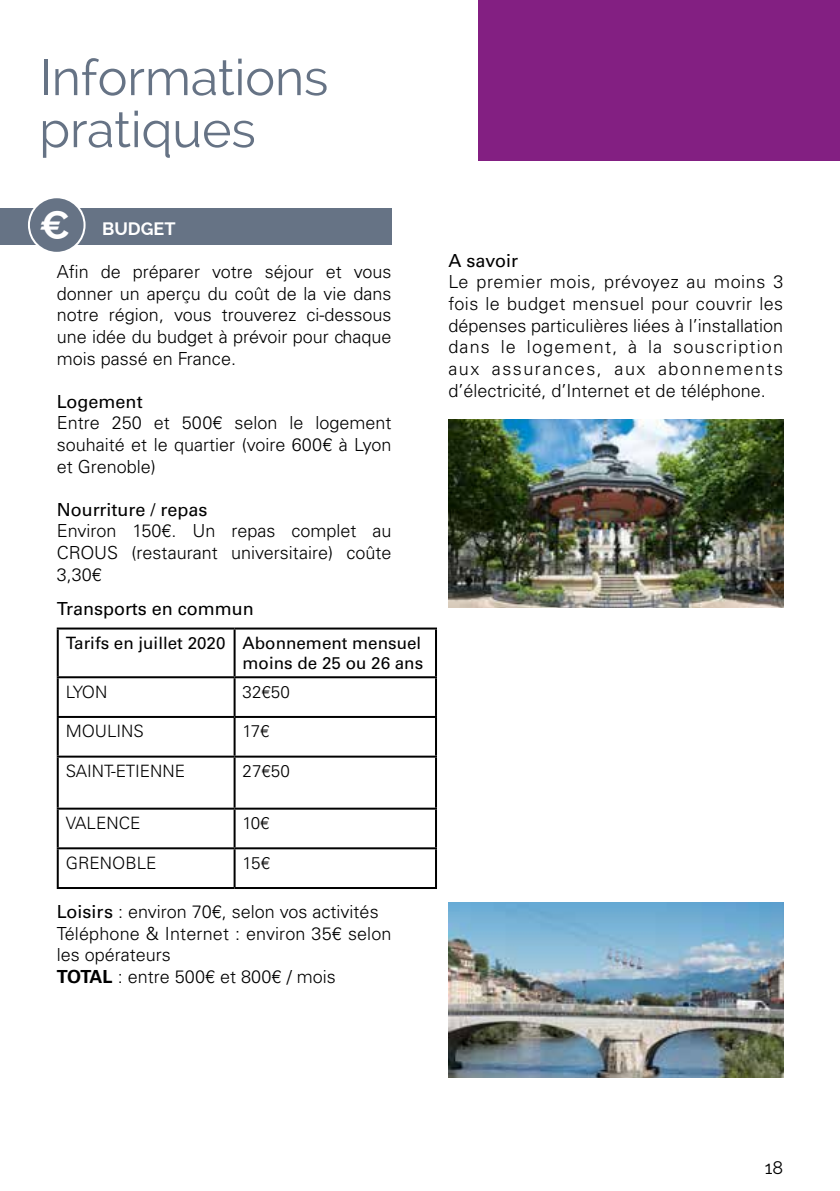
<style>
.page{position:relative;width:840px;height:1191px;background:#fff}
.page>*{position:absolute;margin:0;border:0;box-sizing:border-box;transform-origin:0 0}
.t1{font:50px/52px "Raleway";color:#667385}
.t2{font:700 40px "Raleway";color:#fff}
.t3{font:300 18px/21.6px "Univers LT Std";color:#000;text-align:justify}
.t4{font:18px "Univers LT Std";color:#000}
.t5{font:700 18px "Raleway";color:#fff}
.t6{font:18px "Raleway";color:#000}
.t7{font:300 17px "Univers LT Std";color:#000}
.t8{font:17px/20.4px "Univers LT Std";color:#000;text-align:right}
.s1{font-weight:400}
.s2{font-weight:700}
</style>
<div class="page">
<img style="left:448px;top:419px;width:334px;height:188px">
<img style="left:448px;top:903px;width:334px;height:174px">
<div style="left:478px;top:0;width:361px;height:160px;background:#831f82"></div>
<div style="left:0;top:208px;width:391px;height:37px;background:#667385"></div>
<div style="left:29px;top:197px;width:55px;height:56px;background:#667385;border-radius:50%"></div>
<div style="left:28px;top:196px;width:57px;height:58px;border:2px solid #fff;border-radius:50%"></div>
<hr style="left:57px;top:627px;width:177px;height:2px;background:#000">
<hr style="left:57px;top:629px;width:2px;height:47px;background:#000">
<hr style="left:234px;top:627px;width:203px;height:2px;background:#000">
<hr style="left:233px;top:629px;width:2px;height:47px;background:#000">
<hr style="left:435px;top:629px;width:2px;height:47px;background:#000">
<hr style="left:57px;top:676px;width:177px;height:2px;background:#000">
<hr style="left:57px;top:678px;width:2px;height:38px;background:#000">
<hr style="left:234px;top:676px;width:203px;height:2px;background:#000">
<hr style="left:233px;top:678px;width:2px;height:38px;background:#000">
<hr style="left:435px;top:678px;width:2px;height:38px;background:#000">
<hr style="left:57px;top:716px;width:177px;height:2px;background:#000">
<hr style="left:57px;top:718px;width:2px;height:37px;background:#000">
<hr style="left:234px;top:716px;width:203px;height:2px;background:#000">
<hr style="left:233px;top:718px;width:2px;height:37px;background:#000">
<hr style="left:435px;top:718px;width:2px;height:37px;background:#000">
<hr style="left:57px;top:755px;width:177px;height:2px;background:#000">
<hr style="left:57px;top:757px;width:2px;height:50px;background:#000">
<hr style="left:234px;top:755px;width:203px;height:2px;background:#000">
<hr style="left:233px;top:757px;width:2px;height:50px;background:#000">
<hr style="left:435px;top:757px;width:2px;height:50px;background:#000">
<hr style="left:57px;top:807px;width:177px;height:2px;background:#000">
<hr style="left:57px;top:809px;width:2px;height:38px;background:#000">
<hr style="left:234px;top:807px;width:203px;height:2px;background:#000">
<hr style="left:233px;top:809px;width:2px;height:38px;background:#000">
<hr style="left:435px;top:809px;width:2px;height:38px;background:#000">
<hr style="left:57px;top:847px;width:177px;height:2px;background:#000">
<hr style="left:57px;top:849px;width:2px;height:38px;background:#000">
<hr style="left:234px;top:847px;width:203px;height:2px;background:#000">
<hr style="left:233px;top:849px;width:2px;height:38px;background:#000">
<hr style="left:435px;top:849px;width:2px;height:38px;background:#000">
<hr style="left:57px;top:887px;width:177px;height:2px;background:#000">
<hr style="left:234px;top:887px;width:203px;height:2px;background:#000">
<h1 class="t1" style="left:39px;top:51px;width:290px">Informations pratiques</h1>
<h2 class="t2" style="left:39px;top:202px;width:33px">€</h2>
<p class="t5" style="left:102px;top:218px;width:75px">BUDGET</p>
<p class="t3" style="left:57px;top:261px;width:336px">Afin de préparer votre séjour et vous donner un aperçu du coût de la vie dans notre région, vous trouverez ci-dessous une idée du budget à prévoir pour chaque mois passé en France.</p>
<p class="t4" style="left:57px;top:391px;width:87px">Logement</p>
<p class="t3" style="left:57px;top:412px;width:336px">Entre 250 et 500€ selon le logement souhaité et le quartier (voire 600€ à Lyon et Grenoble)</p>
<p class="t4" style="left:57px;top:499px;width:152px">Nourriture / repas</p>
<p class="t3" style="left:57px;top:520px;width:336px">Environ 150€. Un repas complet au CROUS (restaurant universitaire) coûte 3,30€</p>
<p class="t4" style="left:57px;top:598px;width:198px">Transports en commun</p>
<p class="t8" style="left:66px;top:632px;width:359px">Tarifs en juillet 2020 Abonnement mensuel moins de 25 ou 26 ans</p>
<p class="t7" style="left:66px;top:681px;width:43px">LYON</p>
<p class="t7" style="left:242px;top:681px;width:49px">32€50</p>
<p class="t7" style="left:66px;top:721px;width:80px">MOULINS</p>
<p class="t7" style="left:242px;top:721px;width:29px">17€</p>
<p class="t7" style="left:66px;top:760px;width:121px">SAINT-ETIENNE</p>
<p class="t7" style="left:242px;top:760px;width:49px">27€50</p>
<p class="t7" style="left:66px;top:812px;width:76px">VALENCE</p>
<p class="t7" style="left:242px;top:812px;width:29px">10€</p>
<p class="t7" style="left:66px;top:852px;width:92px">GRENOBLE</p>
<p class="t7" style="left:242px;top:852px;width:29px">15€</p>
<p class="t3" style="left:57px;top:900px;width:336px;text-align:left"><span class="s1">Loisirs</span> : environ 70€, selon vos activités<br>Téléphone &amp; Internet : environ 35€ selon les opérateurs<br><span class="s2">TOTAL</span> : entre 500€ et 800€ / mois</p>
<p class="t4" style="left:448px;top:250px;width:71px">A savoir</p>
<p class="t3" style="left:448px;top:271px;width:336px">Le premier mois, prévoyez au moins 3 fois le budget mensuel pour couvrir les dépenses particulières liées à l’installation dans le logement, à la souscription aux assurances, aux abonnements d’électricité, d’Internet et de téléphone.</p>
<p class="t6" style="left:764px;top:1157px;width:20px">18</p>
</div>
